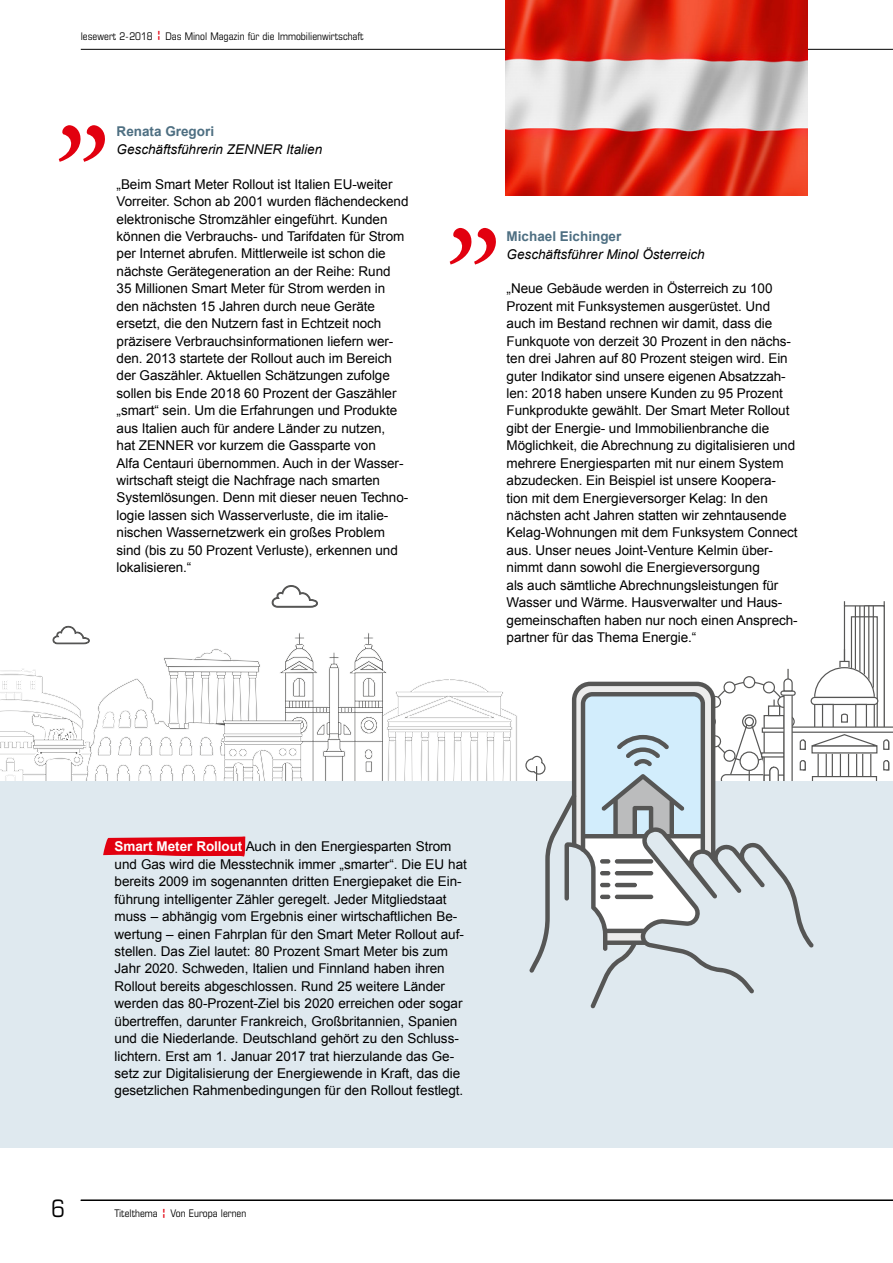
<style>
.page{position:relative;width:893px;height:1263px;background:#fff}
.page>*{position:absolute;margin:0;border:0;box-sizing:border-box;transform-origin:0 0}
.t1{font:condensed 24px "Eurostile LT";color:#000}
.t2{font:13.5px/17.4px "Arial";letter-spacing:-.005em;color:#000}
.t3{font:italic 13.5px "Arial";color:#000}
.t4{font:700 13.5px "Arial";color:#4e6f82}
.t5{font:condensed 10.5px "Eurostile LT";color:#000}
.s1{font-weight:700;color:#fff}
</style>
<div class="page">
<hr style="left:81px;top:49px;width:812px;height:1px;background:#000">
<svg style="left:0;top:625px;width:525px;height:157px"></svg>
<svg style="left:53px;top:626px;width:37px;height:18px"></svg>
<svg style="left:272px;top:585px;width:46px;height:22px"></svg>
<svg style="left:844px;top:605px;width:20px;height:44px"></svg>
<div style="left:864px;top:605px;width:21px;height:179px;background:#fff;border:1px solid #565655"></div>
<svg style="left:851px;top:616px;width:27px;height:33px"></svg>
<hr style="left:855px;top:606px;width:1px;height:177px;background:#565655">
<hr style="left:859px;top:606px;width:1px;height:177px;background:#565655">
<hr style="left:864px;top:606px;width:1px;height:177px;background:#565655">
<hr style="left:868px;top:606px;width:1px;height:177px;background:#565655">
<hr style="left:873px;top:606px;width:1px;height:177px;background:#565655">
<svg style="left:59px;top:125px;width:46px;height:37px"></svg>
<svg style="left:450px;top:228px;width:46px;height:37px"></svg>
<img style="left:505px;top:0;width:303px;height:195px">
<div style="left:0;top:782px;width:893px;height:366px;background:#dfe9ef"></div>
<hr style="left:81px;top:1200px;width:812px;height:1px;background:#000">
<svg style="left:525px;top:649px;width:368px;height:359px"></svg>
<svg style="left:103px;top:836px;width:142px;height:20px;background:#e11826"></svg>
<p class="t5" style="left:81px;top:30px;width:284px">lesewert 2-2018 <sup>¦</sup> Das Minol Magazin für die Immobilienwirtschaft</p>
<p class="t4" style="left:117px;top:123px;width:99px">Renata Gregori</p>
<p class="t3" style="left:117px;top:140px;width:207px">Geschäftsführerin ZENNER Italien</p>
<p class="t2" style="left:117px;top:175px;width:293px">„Beim Smart Meter Rollout ist Italien EU-weiter Vorreiter. Schon ab 2001 wurden flächendeckend elektronische Stromzähler eingeführt. Kunden können die Verbrauchs- und Tarifdaten für Strom per Internet abrufen. Mittlerweile ist schon die nächste Gerätegeneration an der Reihe: Rund 35 Millionen Smart Meter für Strom werden in den nächsten 15 Jahren durch neue Geräte ersetzt, die den Nutzern fast in Echtzeit noch präzisere Verbrauchsinformationen liefern wer&shy;den. 2013 startete der Rollout auch im Bereich der Gaszähler. Aktuellen Schätzungen zufolge sollen bis Ende 2018 60 Prozent der Gaszähler „smart“ sein. Um die Erfahrungen und Produkte aus Italien auch für andere Länder zu nutzen,<br>hat ZENNER vor kurzem die Gassparte von<br>Alfa Centauri übernommen. Auch in der Wasser&shy;wirtschaft steigt die Nachfrage nach smarten Systemlösungen. Denn mit dieser neuen Techno&shy;logie lassen sich Wasserverluste, die im italie&shy;nischen Wassernetzwerk ein großes Problem sind (bis zu 50 Prozent Verluste), erkennen und lokalisieren.“</p>
<p class="t4" style="left:507px;top:227px;width:116px">Michael Eichinger</p>
<p class="t3" style="left:507px;top:245px;width:200px">Geschäftsführer Minol Österreich</p>
<p class="t2" style="left:507px;top:280px;width:293px">„Neue Gebäude werden in Österreich zu 100<br>Prozent mit Funksystemen ausgerüstet. Und auch im Bestand rechnen wir damit, dass die Funkquote von derzeit 30 Prozent in den nächs&shy;ten drei Jahren auf 80 Prozent steigen wird. Ein guter Indikator sind unsere eigenen Absatzzah&shy;len: 2018 haben unsere Kunden zu 95 Prozent Funkprodukte gewählt. Der Smart Meter Rollout gibt der Energie- und Immobilienbranche die Möglichkeit, die Abrechnung zu digitalisieren und mehrere Energiesparten mit nur einem System abzudecken. Ein Beispiel ist unsere Koopera&shy;tion mit dem Energieversorger Kelag: In den nächsten acht Jahren statten wir zehntausende Kelag-Wohnungen mit dem Funksystem Connect aus. Unser neues Joint-Venture Kelmin über&shy;nimmt dann sowohl die Energieversorgung<br>als auch sämtliche Abrechnungsleistungen für Wasser und Wärme. Hausverwalter und Haus&shy;gemeinschaften haben nur noch einen Ansprech&shy;partner für das Thema Energie.“</p>
<p class="t2" style="left:115px;top:838px;width:354px"><span class="s1">Smart Meter Rollout</span> Auch in den Energiesparten Strom und Gas wird die Messtechnik immer „smarter“. Die EU hat bereits 2009 im sogenannten dritten Energiepaket die Ein&shy;führung intelligenter Zähler geregelt. Jeder Mitgliedstaat muss – abhängig vom Ergebnis einer wirtschaftlichen Be&shy;wertung – einen Fahrplan für den Smart Meter Rollout auf&shy;stellen. Das Ziel lautet: 80 Prozent Smart Meter bis zum Jahr 2020. Schweden, Italien und Finnland haben ihren Rollout bereits abgeschlossen. Rund 25 weitere Länder werden das 80-Prozent-Ziel bis 2020 erreichen oder sogar übertreffen, darunter Frankreich, Großbritannien, Spanien und die Niederlande. Deutschland gehört zu den Schluss&shy;lichtern. Erst am 1. Januar 2017 trat hierzulande das Ge&shy;setz zur Digitalisierung der Energiewende in Kraft, das die gesetzlichen Rahmenbedingungen für den Rollout festlegt.</p>
<h1 class="t1" style="left:52px;top:1194px;width:15px">6</h1>
<p class="t5" style="left:115px;top:1207px;width:133px">Titelthema <sup>¦</sup> Von Europa lernen</p>
</div>
